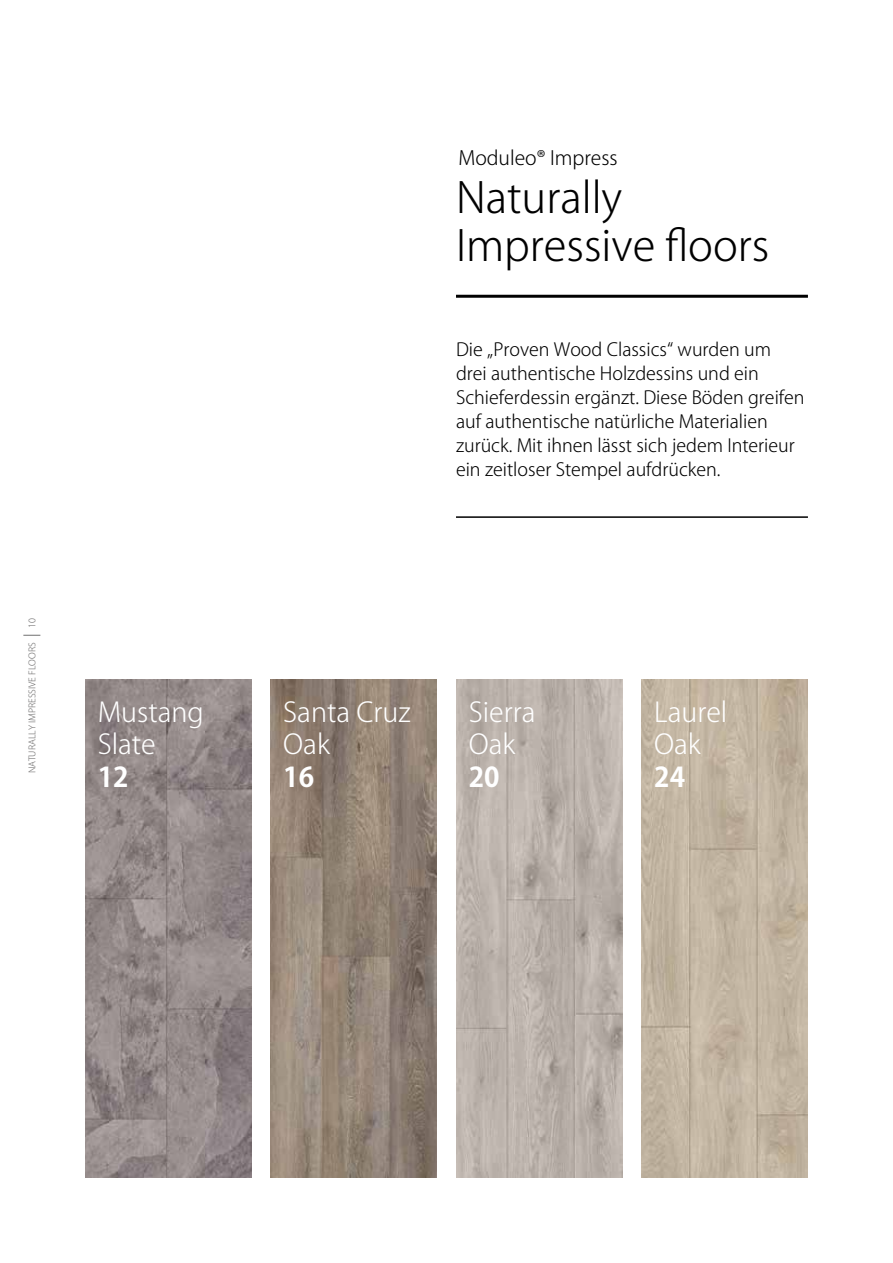
<style>
.page{position:relative;width:893px;height:1263px;background:#fff}
.page>*{position:absolute;margin:0;border:0;box-sizing:border-box;transform-origin:0 0}
.t1{font:300 42px/48px "Koz Go Pro";color:#000}
.t2{font:300 27px/32.4px "Koz Go Pro";color:#fff}
.t3{font:700 27px "Koz Go Pro";color:#fff}
.t4{font:300 19.5px "Koz Go Pro";color:#000}
.t5{font:300 18px/24px "Koz Go Pr 6 N";color:#000}
.t6{font:300 9px "Koz Go Pro";color:#706f6f}
</style>
<div class="page">
<img style="left:271px;top:679px;width:166px;height:499px">
<img style="left:456px;top:679px;width:166px;height:499px">
<img style="left:641px;top:679px;width:167px;height:499px">
<img style="left:85px;top:679px;width:166px;height:499px">
<hr style="left:456px;top:516px;width:352px;height:2px;background:#000">
<hr style="left:456px;top:295px;width:352px;height:3px;background:#000">
<svg style="left:23px;top:635px;width:17px;height:1px"></svg>
<p class="t6" style="left:26px;top:628px;width:11px;rotate:-90deg">10</p>
<p class="t6" style="left:26px;top:773px;width:132px;rotate:-90deg">NATURALLY IMPRESSIVE FLOORS</p>
<h2 class="t2" style="left:98px;top:696px;width:107px">Mustang<br>Slate</h2>
<h2 class="t3" style="left:98px;top:759px;width:32px">12</h2>
<p class="t4" style="left:458px;top:145px;width:161px">Moduleo® Impress</p>
<h1 class="t1" style="left:456px;top:174px;width:315px">Naturally<br>Impressive floors</h1>
<p class="t5" style="left:456px;top:338px;width:350px">Die „Proven Wood Classics“ wurden um drei authentische Holzdessins und ein Schieferdessin ergänzt. Diese Böden greifen auf authentische natürliche Materialien zurück. Mit ihnen lässt sich jedem Interieur ein zeitloser Stempel aufdrücken.</p>
<h2 class="t2" style="left:283px;top:696px;width:129px">Santa Cruz<br>Oak</h2>
<h2 class="t3" style="left:283px;top:759px;width:32px">16</h2>
<h2 class="t2" style="left:469px;top:696px;width:68px">Sierra<br>Oak</h2>
<h2 class="t3" style="left:469px;top:759px;width:32px">20</h2>
<h2 class="t2" style="left:654px;top:696px;width:75px">Laurel<br>Oak</h2>
<h2 class="t3" style="left:654px;top:759px;width:32px">24</h2>
</div>
